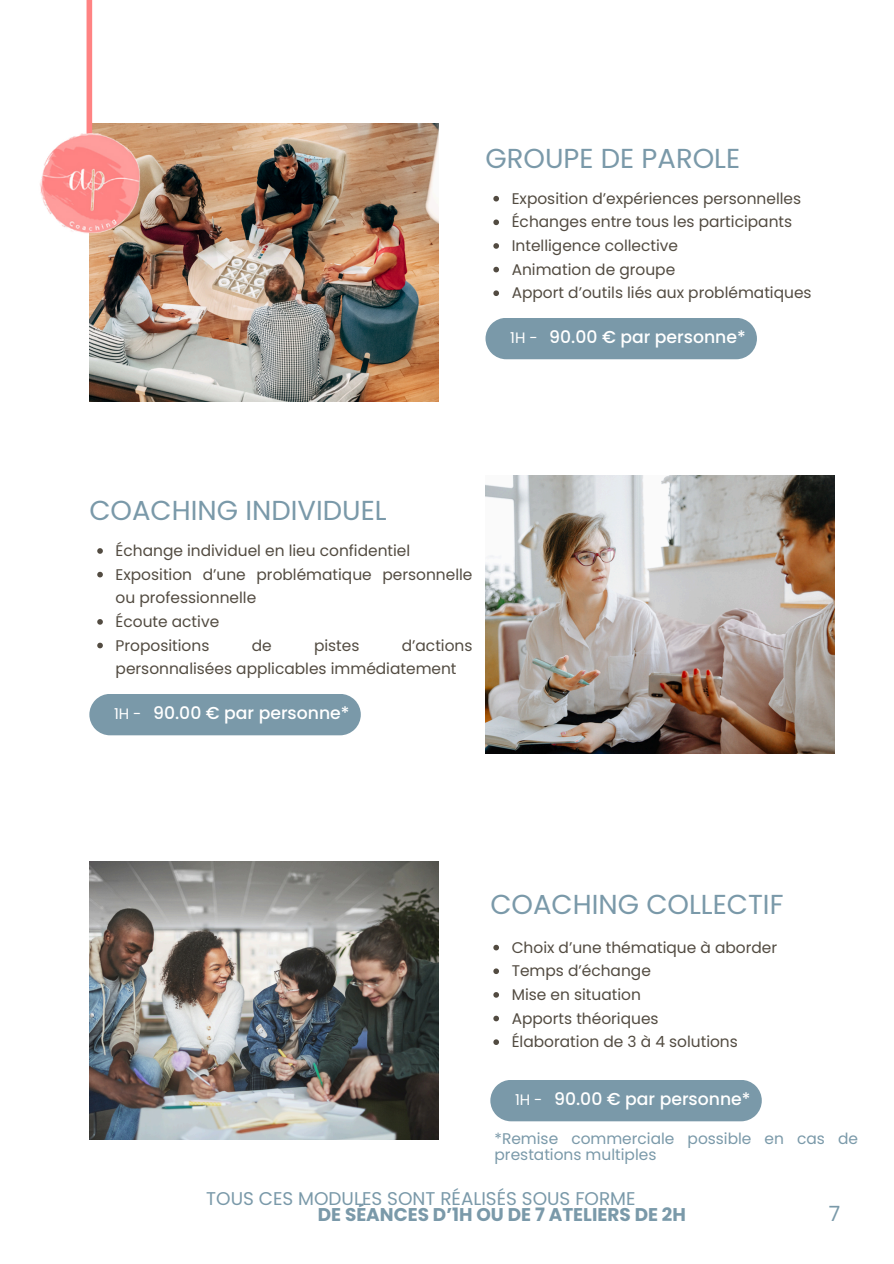
<style>
.page{position:relative;width:894px;height:1264px;background:#fff}
.page>*{position:absolute;margin:0;border:0;box-sizing:border-box;transform-origin:0 0}
.t1{font:27.45px "Poppins";color:#7a99a9}
.t2{font:21px "Poppins";color:#7a99a9}
.t3{font:18.45px/15.8px "Poppins";color:#7a99a9}
.t4{font:500 17.25px "Poppins";color:#fff}
.t5{font:15.45px/23.7px "Poppins";color:#524b41}
.t6{font:15.45px/15.8px "Poppins";color:#7a99a9}
.t7{font:15px "Poppins";color:#fff}
.s1{font-weight:700}
</style>
<div class="page">
<img style="left:89px;top:123px;width:349px;height:278px">
<img style="left:89px;top:861px;width:349px;height:278px">
<img style="left:485px;top:475px;width:349px;height:278px">
<div style="left:485px;top:318px;width:271px;height:41px;background:#7a99a9"></div>
<div style="left:86px;top:0;width:6px;height:157px;background:#ff8383"></div>
<img style="left:40px;top:108px;width:120px;height:150px">
<svg style="left:493px;top:196px;width:6px;height:5px"></svg>
<svg style="left:493px;top:219px;width:6px;height:6px"></svg>
<svg style="left:493px;top:243px;width:6px;height:6px"></svg>
<svg style="left:493px;top:267px;width:6px;height:5px"></svg>
<svg style="left:493px;top:290px;width:6px;height:6px"></svg>
<svg style="left:97px;top:548px;width:6px;height:6px"></svg>
<svg style="left:97px;top:572px;width:6px;height:5px"></svg>
<svg style="left:97px;top:619px;width:6px;height:5px"></svg>
<svg style="left:97px;top:642px;width:6px;height:6px"></svg>
<div style="left:89px;top:694px;width:272px;height:41px;background:#7a99a9"></div>
<svg style="left:493px;top:944px;width:6px;height:6px"></svg>
<svg style="left:493px;top:968px;width:6px;height:6px"></svg>
<svg style="left:493px;top:992px;width:6px;height:5px"></svg>
<svg style="left:493px;top:1015px;width:6px;height:6px"></svg>
<svg style="left:493px;top:1039px;width:6px;height:5px"></svg>
<div style="left:490px;top:1080px;width:271px;height:41px;background:#7a99a9"></div>
<p class="t1" style="left:485px;top:139px;width:256px">GROUPE DE PAROLE</p>
<h1 class="t5" style="left:511px;top:186px;width:291px">Exposition d’expériences personnelles</h1>
<p class="t5" style="left:511px;top:210px;width:282px">Échanges entre tous les participants</p>
<p class="t5" style="left:511px;top:234px;width:168px">Intelligence collective</p>
<p class="t5" style="left:511px;top:257px;width:165px">Animation de groupe</p>
<p class="t5" style="left:511px;top:281px;width:301px">Apport d’outils liés aux problématiques</p>
<p class="t7" style="left:510px;top:327px;width:29px">1H -</p>
<p class="t4" style="left:549px;top:325px;width:198px">90.00 € par personne*</p>
<p class="t1" style="left:89px;top:491px;width:299px">COACHING INDIVIDUEL</p>
<h5 class="t5" style="left:116px;top:539px;width:296px">Échange individuel en lieu confidentiel</h5>
<h4 class="t5" style="left:116px;top:562px;width:358px">Exposition d’une problématique personnelle ou professionnelle</h4>
<h1 class="t5" style="left:116px;top:609px;width:105px">Écoute active</h1>
<p class="t5" style="left:116px;top:633px;width:95px">Propositions</p>
<p class="t5" style="left:252px;top:633px;width:21px">de</p>
<p class="t5" style="left:314px;top:633px;width:47px">pistes</p>
<p class="t5" style="left:116px;top:633px;width:358px;text-indent:286px">d’actions personnalisées applicables immédiatement</p>
<p class="t7" style="left:114px;top:703px;width:29px">1H -</p>
<p class="t4" style="left:153px;top:701px;width:198px">90.00 € par personne*</p>
<h1 class="t1" style="left:490px;top:885px;width:294px">COACHING COLLECTIF</h1>
<p class="t5" style="left:511px;top:935px;width:267px">Choix d’une thématique à aborder</p>
<p class="t5" style="left:511px;top:959px;width:141px">Temps d’échange</p>
<h2 class="t5" style="left:511px;top:982px;width:131px">Mise en situation</h2>
<p class="t5" style="left:511px;top:1006px;width:148px">Apports théoriques</p>
<h5 class="t5" style="left:511px;top:1029px;width:227px">Élaboration de 3 à 4 solutions</h5>
<h6 class="t7" style="left:515px;top:1089px;width:29px">1H -</h6>
<h4 class="t4" style="left:554px;top:1086px;width:198px">90.00 € par personne*</h4>
<p class="t6" style="left:494px;top:1131px;width:365px">*Remise commerciale possible en cas de prestations multiples</p>
<h4 class="t3" style="left:317px;top:1190px;width:369px;text-indent:-111px">TOUS CES MODULES SONT RÉALISÉS SOUS FORME<br><span class="s1">DE SÉANCES D’1H OU DE 7 ATELIERS DE 2H</span></h4>
<h3 class="t2" style="left:828px;top:1199px;width:13px">7</h3>
</div>
